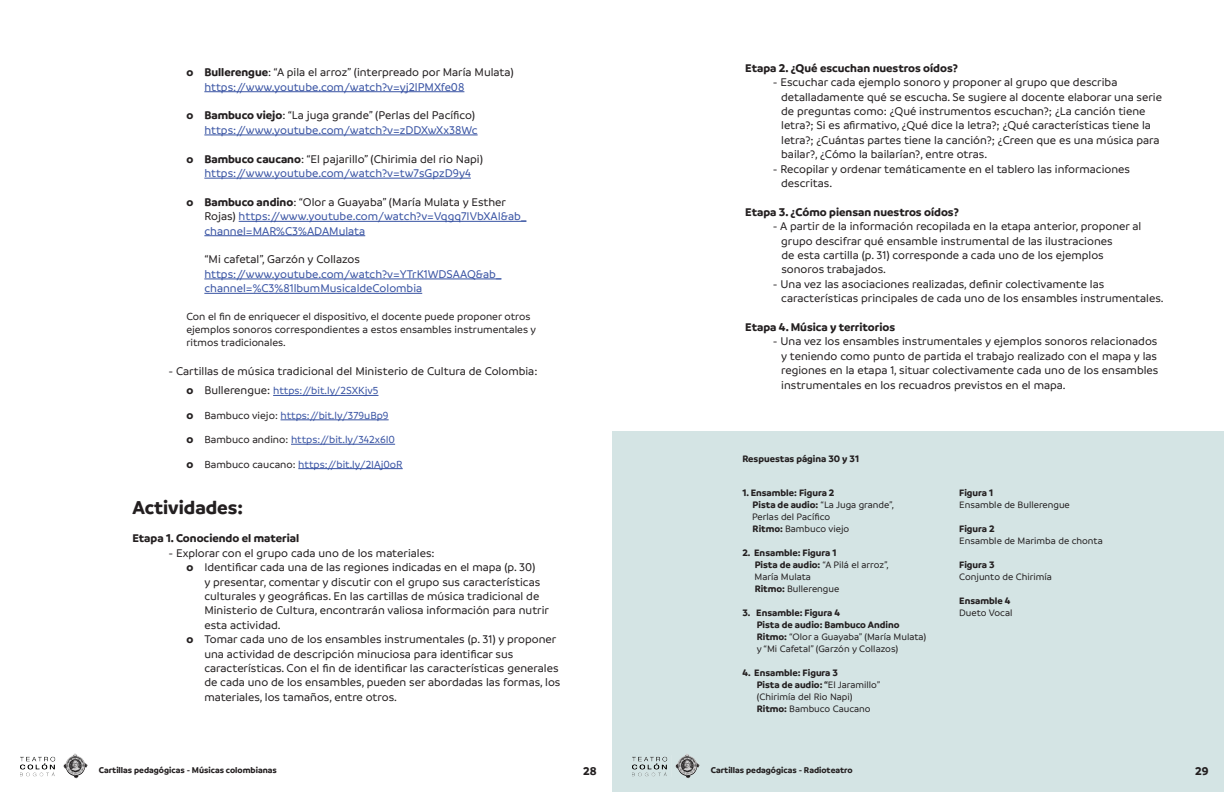
<style>
.page{position:relative;width:1224px;height:792px;background:#fff}
.page>*{position:absolute;margin:0;border:0;box-sizing:border-box;transform-origin:0 0}
.t1{font:700 20px "Branding";color:#231f20}
.t2{font:500 12px/14.4px "Branding";color:#231f20}
.t3{font:500 12px/14.4px "Branding";color:#3853a3}
.t4{font:700 12px "Branding";color:#231f20}
.t5{font:500 11px "Branding";color:#3853a3}
.t6{font:500 11px/13.2px "Branding";color:#231f20}
.t7{font:500 10px/12px "Branding";color:#231f20}
.t8{font:700 10px/12px "Branding";color:#231f20}
.t9{font:700 9px "Branding";color:#231f20}
.s1{font-weight:700;color:#231f20}
.s2{color:#231f20}
.s3{font-weight:700;font-size:12px;color:#231f20}
.s4{font-size:12px;color:#231f20}
.s5{font-weight:700}
.s6{font-weight:500}
</style>
<div class="page">
<img style="left:21px;top:754px;width:67px;height:24px">
<div style="left:612px;top:432px;width:612px;height:360px;background:#d4e4e4"></div>
<img style="left:633px;top:754px;width:67px;height:24px">
<hr style="left:204px;top:91px;width:260px;height:1px;background:#3853a3">
<hr style="left:204px;top:135px;width:274px;height:1px;background:#3853a3">
<hr style="left:204px;top:178px;width:267px;height:1px;background:#3853a3">
<hr style="left:239px;top:221px;width:287px;height:1px;background:#3853a3">
<hr style="left:204px;top:235px;width:161px;height:1px;background:#3853a3">
<hr style="left:204px;top:279px;width:297px;height:1px;background:#3853a3">
<hr style="left:204px;top:293px;width:218px;height:1px;background:#3853a3">
<hr style="left:273px;top:395px;width:105px;height:1px;background:#3853a3">
<hr style="left:281px;top:420px;width:108px;height:1px;background:#3853a3">
<hr style="left:291px;top:444px;width:104px;height:1px;background:#3853a3">
<hr style="left:298px;top:468px;width:105px;height:1px;background:#3853a3">
<p class="t3" style="left:204px;top:65px;width:311px;text-indent:-18px"><span class="s1">o Bullerengue</span><span class="s2">: “A pila el arroz” (interpreado por María Mulata) </span>https://www.youtube.com/watch?v=yj2lPMXfe08</p>
<p class="t3" style="left:186px;top:108px;width:293px;text-align:right"><span class="s1">o Bambuco viejo</span><span class="s2">: “La juga grande” (Perlas del Pacífico) </span>https://www.youtube.com/watch?v=zDDXwXx38Wc</p>
<p class="t3" style="left:186px;top:152px;width:298px;text-align:center"><span class="s1">o Bambuco caucano</span><span class="s2">: “El pajarillo” (Chirimia del rio Napi) </span>https://www.youtube.com/watch?v=tw7sGpzD9y4</p>
<p class="t3" style="left:204px;top:195px;width:324px;text-indent:-18px"><span class="s1">o Bambuco andino</span><span class="s2">: “Olor a Guayaba” (María Mulata y Esther<br>Rojas)</span> https://www.youtube.com/watch?v=Vqgq7IVbXAI&amp;ab_ channel=MAR%C3%ADAMulata</p>
<p class="t2" style="left:204px;top:252px;width:157px">“Mi cafetal”, Garzón y Collazos</p>
<p class="t3" style="left:204px;top:267px;width:298px">https://www.youtube.com/watch?v=YTrK1WDSAAQ&amp;ab_ channel=%C3%81lbumMusicaldeColombia</p>
<p class="t6" style="left:186px;top:310px;width:351px">Con el fin de enriquecer el dispositivo, el docente puede proponer otros ejemplos sonoros correspondientes a estos ensambles instrumentales y ritmos tradicionales.</p>
<p class="t2" style="left:168px;top:364px;width:371px">- Cartillas de música tradicional del Ministerio de Cultura de Colombia:</p>
<p class="t5" style="left:186px;top:385px;width:194px"><span class="s3">o</span> <span class="s4">Bullerengue:</span> https://bit.ly/2SXKjv5</p>
<p class="t5" style="left:186px;top:409px;width:204px"><span class="s3">o</span> <span class="s2">Bambuco viejo:</span> https://bit.ly/379uBp9</p>
<p class="t5" style="left:186px;top:434px;width:210px"><span class="s3">o</span> <span class="s2">Bambuco andino:</span> https://bit.ly/342x6I0</p>
<p class="t5" style="left:186px;top:458px;width:218px"><span class="s3">o</span> <span class="s2">Bambuco caucano:</span> https://bit.ly/2IAj0oR</p>
<h1 class="t1" style="left:132px;top:496px;width:112px">Actividades:</h1>
<p class="t4" style="left:132px;top:532px;width:168px">Etapa 1. Conociendo el material</p>
<p class="t2" style="left:168px;top:546px;width:268px">- Explorar con el grupo cada uno de los materiales:</p>
<p class="t2" style="left:186px;top:560px;width:351px"><span class="s5">o</span> Identificar cada una de las regiones indicadas en el mapa (p. 30)</p>
<p class="t2" style="left:204px;top:575px;width:337px">y presentar, comentar y discutir con el grupo sus características</p>
<p class="t2" style="left:204px;top:589px;width:336px">culturales y geográficas. En las cartillas de música tradicional de</p>
<p class="t2" style="left:204px;top:603px;width:346px">Ministerio de Cultura, encontrarán valiosa información para nutrir</p>
<p class="t2" style="left:204px;top:618px;width:78px">esta actividad.</p>
<p class="t2" style="left:186px;top:632px;width:371px"><span class="s5">o</span> Tomar cada uno de los ensambles instrumentales (p. 31) y proponer</p>
<p class="t2" style="left:204px;top:647px;width:311px">una actividad de descripción minuciosa para identificar sus</p>
<p class="t2" style="left:204px;top:661px;width:356px">características. Con el fin de identificar las características generales</p>
<p class="t2" style="left:204px;top:675px;width:358px">de cada uno de los ensambles, pueden ser abordadas las formas, los</p>
<p class="t2" style="left:204px;top:690px;width:194px">materiales, los tamaños, entre otros.</p>
<p class="t4" style="left:745px;top:61px;width:214px">Etapa 2. ¿Qué escuchan nuestros oídos?</p>
<p class="t2" style="left:781px;top:75px;width:382px;text-indent:-9px">- Escuchar cada ejemplo sonoro y proponer al grupo que describa detalladamente qué se escucha. Se sugiere al docente elaborar una serie de preguntas como: ¿Qué instrumentos escuchan?; ¿La canción tiene letra?; Si es afirmativo, ¿Qué dice la letra?; ¿Qué características tiene la letra?; ¿Cuántas partes tiene la canción?; ¿Creen que es una música para bailar?, ¿Cómo la bailarían?, entre otras.</p>
<p class="t2" style="left:781px;top:162px;width:350px;text-indent:-9px">- Recopilar y ordenar temáticamente en el tablero las informaciones descritas.</p>
<p class="t4" style="left:745px;top:205px;width:215px">Etapa 3. ¿Cómo piensan nuestros oídos?</p>
<p class="t2" style="left:781px;top:219px;width:362px;text-indent:-9px">- A partir de la información recopilada en la etapa anterior, proponer al grupo descifrar qué ensamble instrumental de las ilustraciones<br>de esta cartilla (p. 31) corresponde a cada uno de los ejemplos sonoros trabajados.</p>
<p class="t2" style="left:781px;top:277px;width:384px;text-indent:-9px">- Una vez las asociaciones realizadas, definir colectivamente las características principales de cada uno de los ensambles instrumentales.</p>
<p class="t4" style="left:745px;top:320px;width:151px">Etapa 4. Música y territorios</p>
<p class="t2" style="left:781px;top:334px;width:379px;text-align:justify;text-indent:-9px">- Una vez los ensambles instrumentales y ejemplos sonoros relacionados y teniendo como punto de partida el trabajo realizado con el mapa y las regiones en la etapa 1, situar colectivamente cada uno de los ensambles instrumentales en los recuadros previstos en el mapa.</p>
<p class="t8" style="left:742px;top:452px;width:118px">Respuestas página 30 y 31</p>
<p class="t7" style="left:752px;top:486px;width:143px;text-indent:-10px"><span class="s5">1. Ensamble: Figura 2<br>Pista de audio:</span> “La Juga grande”,<br>Perlas del Pacífico<br><span class="s5">Ritmo:</span> Bambuco viejo</p>
<p class="t8" style="left:754px;top:546px;width:136px;text-indent:-12px">2. Ensamble: Figura 1<br>Pista de audio: <span class="s6">“A Pilá el arroz”,<br>María Mulata<br></span>Ritmo: <span class="s6">Bullerengue</span></p>
<p class="t7" style="left:757px;top:606px;width:171px;text-indent:-14px"><span class="s5">3. Ensamble: Figura 4<br>Pista de audio: Bambuco Andino<br>Ritmo:</span> “Olor a Guayaba” (María Mulata) y “Mi Cafetal” (Garzón y Collazos)</p>
<p class="t7" style="left:757px;top:666px;width:125px;text-indent:-14px"><span class="s5">4. Ensamble: Figura 3<br>Pista de audio: “</span>El Jaramillo” (Chirimía del Rio Napi)<br><span class="s5">Ritmo:</span> Bambuco Caucano</p>
<p class="t8" style="left:959px;top:486px;width:35px">Figura 1</p>
<p class="t7" style="left:959px;top:498px;width:112px">Ensamble de Bullerengue</p>
<p class="t8" style="left:959px;top:522px;width:37px">Figura 2</p>
<p class="t7" style="left:959px;top:534px;width:145px">Ensamble de Marimba de chonta</p>
<p class="t8" style="left:959px;top:558px;width:37px">Figura 3</p>
<p class="t7" style="left:959px;top:570px;width:94px">Conjunto de Chirimía</p>
<p class="t8" style="left:959px;top:594px;width:53px">Ensamble 4</p>
<p class="t7" style="left:959px;top:606px;width:55px">Dueto Vocal</p>
<p class="t9" style="left:99px;top:765px;width:179px">Cartillas pedagógicas - Músicas colombianas</p>
<p class="t4" style="left:583px;top:764px;width:15px">28</p>
<p class="t9" style="left:711px;top:765px;width:143px">Cartillas pedagógicas - Radioteatro</p>
<p class="t4" style="left:1195px;top:764px;width:15px">29</p>
</div>
